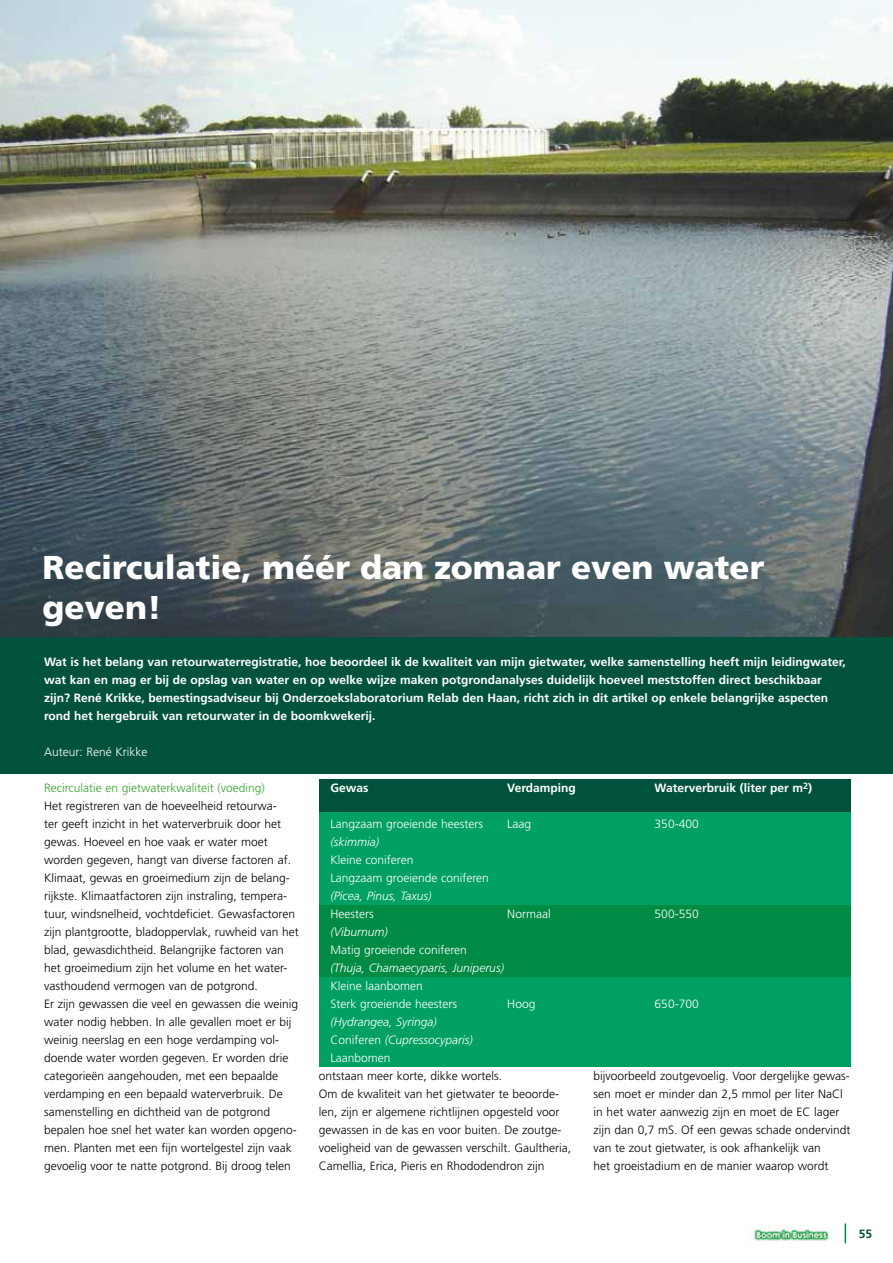
<style>
.page{position:relative;width:893px;height:1263px;background:#fff}
.page>*{position:absolute;margin:0;border:0;box-sizing:border-box;transform-origin:0 0}
.t1{font:900 33px/39.6px "Frutiger";color:#fff}
.t2{font:300 12px/18px "Frutiger";color:#000}
.t3{font:700 12px/18px "Frutiger";color:#fff}
.t4{font:300 12px/18px "Frutiger";color:#fff}
.t5{font:italic 300 12px/18px "Frutiger";color:#fff}
.t6{font:300 12px "Frutiger";color:#35a32c}
.t7{font:700 12px "Frutiger";color:#00523c}
.s1{font-style:normal}
</style>
<div class="page">
<svg style="left:845px;top:1223px;width:1px;height:20px"></svg>
<img style="left:750px;top:1229px;width:79px;height:12px">
<img style="left:0;top:0;width:893px;height:638px">
<div style="left:0;top:638px;width:893px;height:136px;background:#00523c"></div>
<div style="left:319px;top:787px;width:531px;height:280px;background:#008b45"></div>
<div style="left:319px;top:779px;width:531px;height:125px;background:#00a063"></div>
<div style="left:319px;top:977px;width:531px;height:90px;background:#00a063"></div>
<div style="left:319px;top:779px;width:531px;height:33px;background:#00523c"></div>
<h1 class="t1" style="left:43px;top:547px;width:723px">Recirculatie, méér dan zomaar even water geven!</h1>
<p class="t3" style="left:44px;top:653px;width:803px">Wat is het belang van retourwaterregistratie, hoe beoordeel ik de kwaliteit van mijn gietwater, welke samenstelling heeft mijn leidingwater, wat kan en mag er bij de opslag van water en op welke wijze maken potgrondanalyses duidelijk hoeveel meststoffen direct beschikbaar zijn? René Krikke, bemestingsadviseur bij Onderzoekslaboratorium Relab den Haan, richt zich in dit artikel op enkele belangrijke aspecten rond het hergebruik van retourwater in de boomkwekerij.</p>
<p class="t4" style="left:44px;top:743px;width:105px">Auteur: René Krikke</p>
<p class="t6" style="left:44px;top:781px;width:222px">Recirculatie en gietwaterkwaliteit (voeding)</p>
<p class="t2" style="left:44px;top:797px;width:256px">Het registreren van de hoeveelheid retourwa-<br>ter geeft inzicht in het waterverbruik door het gewas. Hoeveel en hoe vaak er water moet worden gegeven, hangt van diverse factoren af.<br>Klimaat, gewas en groeimedium zijn de belang&shy;rijkste. Klimaatfactoren zijn instraling, tempera&shy;tuur, windsnelheid, vochtdeficiet. Gewasfactoren zijn plantgrootte, bladoppervlak, ruwheid van het blad, gewasdichtheid. Belangrijke factoren van het groeimedium zijn het volume en het water&shy;vasthoudend vermogen van de potgrond.<br>Er zijn gewassen die veel en gewassen die weinig water nodig hebben. In alle gevallen moet er bij weinig neerslag en een hoge verdamping vol&shy;doende water worden gegeven. Er worden drie categorieën aangehouden, met een bepaalde verdamping en een bepaald waterverbruik. De samenstelling en dichtheid van de potgrond bepalen hoe snel het water kan worden opgeno&shy;men. Planten met een fijn wortelgestel zijn vaak gevoelig voor te natte potgrond. Bij droog telen</p>
<p class="t3" style="left:331px;top:779px;width:40px">Gewas</p>
<p class="t3" style="left:507px;top:779px;width:70px">Verdamping</p>
<p class="t3" style="left:655px;top:779px;width:159px">Waterverbruik (liter per m<sup>2</sup>)</p>
<p class="t4" style="left:331px;top:815px;width:154px">Langzaam groeiende heesters</p>
<p class="t4" style="left:507px;top:815px;width:25px">Laag</p>
<p class="t4" style="left:655px;top:815px;width:46px">350-400</p>
<p class="t5" style="left:331px;top:833px;width:50px">(skimmia)</p>
<p class="t4" style="left:331px;top:851px;width:160px">Kleine coniferen<br>Langzaam groeiende coniferen</p>
<p class="t5" style="left:331px;top:887px;width:102px">(Picea, Pinus, Taxus)</p>
<p class="t4" style="left:331px;top:905px;width:45px">Heesters</p>
<p class="t4" style="left:507px;top:905px;width:45px">Normaal</p>
<p class="t4" style="left:655px;top:905px;width:46px">500-550</p>
<p class="t5" style="left:331px;top:923px;width:59px">(Viburnum)</p>
<p class="t4" style="left:331px;top:941px;width:138px">Matig groeiende coniferen</p>
<p class="t5" style="left:331px;top:959px;width:175px">(Thuja, Chamaecyparis, Juniperus)</p>
<p class="t4" style="left:331px;top:977px;width:128px">Kleine laanbomen<br>Sterk groeiende heesters</p>
<p class="t4" style="left:507px;top:995px;width:30px">Hoog</p>
<p class="t4" style="left:655px;top:995px;width:46px">650-700</p>
<p class="t5" style="left:331px;top:1013px;width:144px">(Hydrangea, Syringa)<br><span class="s1">Coniferen</span> (Cupressocyparis)<br><span class="s1">Laanbomen</span></p>
<p class="t2" style="left:319px;top:1067px;width:254px">ontstaan meer korte, dikke wortels.<br>Om de kwaliteit van het gietwater te beoorde&shy;len, zijn er algemene richtlijnen opgesteld voor gewassen in de kas en voor buiten. De zoutge&shy;voeligheid van de gewassen verschilt. Gaultheria, Camellia, Erica, Pieris en Rhododendron zijn</p>
<p class="t2" style="left:594px;top:1067px;width:258px">bijvoorbeeld zoutgevoelig. Voor dergelijke gewas&shy;sen moet er minder dan 2,5 mmol per liter NaCl in het water aanwezig zijn en moet de EC lager zijn dan 0,7 mS. Of een gewas schade ondervindt van te zout gietwater, is ook afhankelijk van<br>het groeistadium en de manier waarop wordt</p>
<p class="t7" style="left:859px;top:1227px;width:15px">55</p>
</div>
